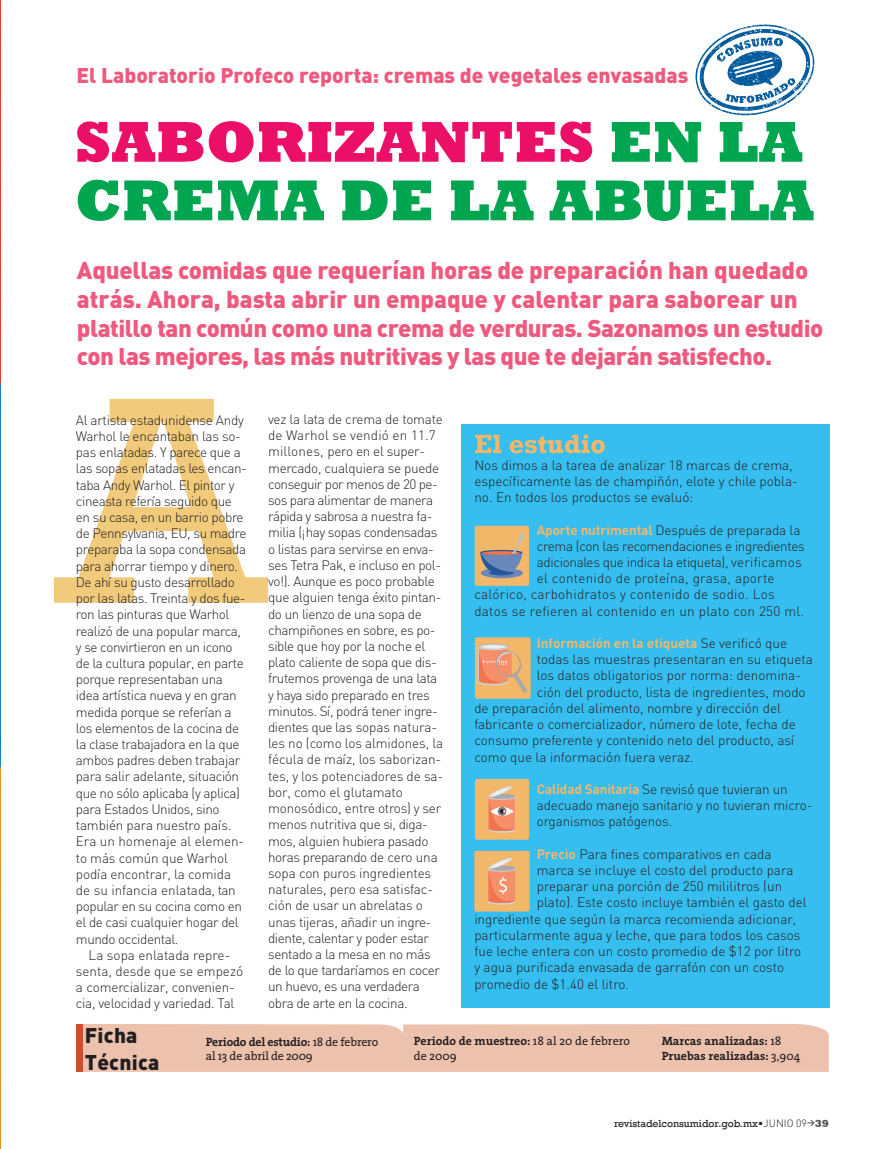
<style>
.page{position:relative;width:893px;height:1149px;background:#fff}
.page>*{position:absolute;margin:0;border:0;box-sizing:border-box;transform-origin:0 0}
.Título{font:800 58.5px/58.5px "Rockwell";color:#00a54f}
.Subtitulos{font:700 27px "Rockwell";color:#f3b76a}
.Antetítulo{font:900 24px/28.8px "DIN";letter-spacing:-.02em;color:#f0597e}
.Antetítulo-2{font:900 21px "DIN";color:#f0597e}
.Titulo_recuadro_02{font:900 21px "DIN";letter-spacing:.01em;color:#231f20}
.Cuerpo_de_texto{font:300 13.5px/16.2px "DIN";letter-spacing:-.03em;color:#231f20}
.Primer_parrafo{font:300 13.5px/16.2px "DIN";color:#231f20}
.Primer_parrafo-2{font:300 13.5px "DIN";letter-spacing:.02em;color:#231f20}
.Cuerpo_de_texto-2{font:300 13.5px/16.2px "DIN";letter-spacing:-.01em;color:#231f20}
.Primer_parrafo-3{font:300 13.5px "DIN";letter-spacing:-.025em;color:#231f20}
.Primer_parrafo-4{font:700 13.5px "DIN";color:#f3b76a}
.Recuadro_primer_párr{font:700 12px "The Serif";color:#231f20}
.Recuadro_primer_párr-2{font:700 12px "The Serif";letter-spacing:-.02em;color:#231f20}
.Recuadro_primer_párr-3{font:12px "The Serif";letter-spacing:-.02em;color:#231f20}
.t1{font:10.5px "Rockwell";color:#231f20}
.s1{color:#ec0f67}
.s2{font-weight:400}
.s3{font-weight:700;color:#f3b76a}
.s4{font-weight:300;color:#231f20}
.s5{font-family:"DIN";font-weight:300}
.s6{font-family:"DIN";font-weight:500;font-size:7.5px}
.s7{font-weight:800;color:#57585a}
</style>
<div class="page">
<img style="left:0;top:0;width:1px;height:1148px">
<div style="left:461px;top:424px;width:369px;height:583px;background:#35beef"></div>
<div style="left:475px;top:637px;width:56px;height:61px;background:#f3b76a;border-radius:2px"></div>
<svg style="left:479px;top:643px;width:29px;height:5px"></svg>
<hr style="left:479px;top:644px;width:28px;height:4px;background:#bcb2a9;border-radius:50%">
<svg style="left:481px;top:644px;width:25px;height:4px"></svg>
<svg style="left:479px;top:645px;width:48px;height:47px"></svg>
<div style="left:474px;top:850px;width:56px;height:61px;background:#f3b76a;border-radius:2px"></div>
<svg style="left:488px;top:899px;width:28px;height:5px"></svg>
<svg style="left:488px;top:857px;width:28px;height:45px"></svg>
<div style="left:475px;top:525px;width:54px;height:60px;background:#f3b76a;border-radius:2px"></div>
<svg style="left:481px;top:567px;width:42px;height:11px"></svg>
<div style="left:489px;top:570px;width:25px;height:5px;background:#20579b;border-radius:50%"></div>
<svg style="left:480px;top:533px;width:44px;height:41px"></svg>
<div style="left:475px;top:778px;width:54px;height:61px;background:#f3b76a;border-radius:2px"></div>
<div style="left:489px;top:827px;width:26px;height:5px;background:#d1d2d4;border-radius:50%"></div>
<svg style="left:488px;top:786px;width:27px;height:45px"></svg>
<svg style="left:54px;top:399px;width:214px;height:203px"></svg>
<svg style="left:695px;top:25px;width:119px;height:90px"></svg>
<div style="left:83px;top:1024px;width:746px;height:47px;background:#edc2ad"></div>
<div style="left:77px;top:1024px;width:6px;height:47px;background:#c8502e"></div>
<p class="Antetítulo-2" style="left:77px;top:61px;width:613px">El Laboratorio Profeco reporta: cremas de vegetales envasadas</p>
<p class="Título" style="left:75px;top:114px;width:741px"><span class="s1">SABORIZANTES</span> EN LA<br>CREMA DE LA ABUELA</p>
<p class="Antetítulo" style="left:77px;top:254px;width:748px">Aquellas comidas que requerían horas de preparación han quedado atrás. Ahora, basta abrir un empaque y calentar para saborear un platillo tan común como una crema de verduras. Sazonamos un estudio con las mejores, las más nutritivas y las que te dejarán satisfecho.</p>
<p class="Cuerpo_de_texto" style="left:268px;top:411px;width:177px">vez la lata de crema de tomate de Warhol se vendió en 11.7 millones, pero en el super&shy;mercado, cualquiera se puede conseguir por menos de 20 pe&shy;sos para alimentar de manera rápida y sabrosa a nuestra fa&shy;milia (¡hay sopas condensadas o listas para servirse en enva&shy;ses Tetra Pak, e incluso en pol&shy;vo!). Aunque es poco probable que alguien tenga éxito pintan&shy;do un lienzo de una sopa de champiñones en sobre, es po&shy;sible que hoy por la noche el plato caliente de sopa que dis&shy;frutemos provenga de una lata y haya sido preparado en tres minutos. Sí, podrá tener ingre&shy;dientes que las sopas natura&shy;les no (como los almidones, la fécula de maíz, los saborizan&shy;tes, y los potenciadores de sa&shy;bor, como el glutamato monosódico, entre otros) y ser menos nutritiva que si, diga&shy;mos, alguien hubiera pasado horas preparando de cero una sopa con puros ingredientes naturales, pero esa satisfac&shy;ción de usar un abrelatas o unas tijeras, añadir un ingre&shy;diente, calentar y poder estar sentado a la mesa en no más de lo que tardaríamos en cocer un huevo, es una verdadera obra de arte en la cocina.</p>
<p class="Recuadro_primer_párr" style="left:414px;top:1030px;width:218px">Periodo de muestreo: <span class="s2">18 al 20 de febrero</span></p>
<p class="Recuadro_primer_párr-3" style="left:414px;top:1045px;width:45px">de 2009</p>
<p class="Cuerpo_de_texto" style="left:76px;top:411px;width:173px">Al artista estadunidense Andy<br>Warhol le encantaban las so&shy;pas enlatadas. Y parece que a las sopas enlatadas les encan&shy;taba Andy Warhol. El pintor y cineasta refería seguido que en su casa, en un barrio pobre de Pennsylvania, EU, su madre preparaba la sopa condensada para ahorrar tiempo y dinero.<br>De ahí su gusto desarrollado por las latas. Treinta y dos fue&shy;ron las pinturas que Warhol realizó de una popular marca, y se convirtieron en un icono de la cultura popular, en parte porque representaban una idea artística nueva y en gran medida porque se referían a los elementos de la cocina de la clase trabajadora en la que ambos padres deben trabajar para salir adelante, situación que no sólo aplicaba (y aplica) para Estados Unidos, sino también para nuestro país.<br>Era un homenaje al elemen&shy;to más común que Warhol podía encontrar, la comida de su infancia enlatada, tan popular en su cocina como en el de casi cualquier hogar del mundo occidental.</p>
<p class="Cuerpo_de_texto-2" style="left:76px;top:946px;width:169px;text-indent:13px">La sopa enlatada repre&shy;senta, desde que se empezó a comercializar, convenien&shy;cia, velocidad y variedad. Tal</p>
<p class="Recuadro_primer_párr-2" style="left:206px;top:1031px;width:174px">Periodo del estudio: <span class="s2">18 de febrero</span></p>
<p class="Recuadro_primer_párr-3" style="left:206px;top:1045px;width:108px">al 13 de abril de 2009</p>
<p class="Subtitulos" style="left:474px;top:428px;width:133px">El estudio</p>
<p class="Primer_parrafo" style="left:474px;top:456px;width:325px">Nos dimos a la tarea de analizar 18 marcas de crema, específicamente las de champiñón, elote y chile pobla&shy;no. En todos los productos se evaluó:</p>
<p class="Primer_parrafo" style="left:537px;top:521px;width:265px"><span class="s3">Aporte nutrimental</span> Después de preparada la</p>
<p class="Primer_parrafo-3" style="left:537px;top:537px;width:269px">crema (con las recomendaciones e ingredientes</p>
<p class="Primer_parrafo-3" style="left:537px;top:553px;width:266px">adicionales que indica la etiqueta), verificamos</p>
<p class="Primer_parrafo-2" style="left:537px;top:570px;width:239px">el contenido de proteína, grasa, aporte</p>
<p class="Primer_parrafo-2" style="left:474px;top:586px;width:302px">calórico, carbohidratos y contenido de sodio. Los</p>
<p class="Primer_parrafo-2" style="left:474px;top:602px;width:331px">datos se refieren al contenido en un plato con 250 ml.</p>
<p class="Primer_parrafo-4" style="left:537px;top:634px;width:252px">Información en la etiqueta <span class="s4">Se verificó que</span></p>
<p class="Primer_parrafo" style="left:537px;top:651px;width:277px">todas las muestras presentaran en su etiqueta</p>
<p class="Primer_parrafo" style="left:537px;top:667px;width:266px">los datos obligatorios por norma: denomina-</p>
<p class="Primer_parrafo" style="left:537px;top:683px;width:270px">ción del producto, lista de ingredientes, modo</p>
<p class="Primer_parrafo" style="left:474px;top:699px;width:308px">de preparación del alimento, nombre y dirección del</p>
<p class="Primer_parrafo" style="left:474px;top:715px;width:323px">fabricante o comercializador, número de lote, fecha de</p>
<p class="Primer_parrafo" style="left:474px;top:732px;width:322px">consumo preferente y contenido neto del producto, así</p>
<p class="Primer_parrafo" style="left:474px;top:748px;width:221px">como que la información fuera veraz.</p>
<p class="Primer_parrafo" style="left:537px;top:780px;width:277px"><span class="s3">Calidad Sanitaria</span> Se revisó que tuvieran un adecuado manejo sanitario y no tuvieran micro&shy;organismos patógenos.</p>
<p class="Primer_parrafo" style="left:537px;top:845px;width:236px"><span class="s3">Precio</span> Para fines comparativos en cada</p>
<p class="Primer_parrafo" style="left:537px;top:861px;width:258px">marca se incluye el costo del producto para</p>
<p class="Primer_parrafo" style="left:537px;top:877px;width:247px">preparar una porción de 250 mililitros (un</p>
<p class="Primer_parrafo" style="left:537px;top:894px;width:271px">plato). Este costo incluye también el gasto del</p>
<p class="Primer_parrafo" style="left:474px;top:910px;width:324px">ingrediente que según la marca recomienda adicionar,</p>
<p class="Primer_parrafo" style="left:474px;top:926px;width:328px">particularmente agua y leche, que para todos los casos</p>
<p class="Primer_parrafo" style="left:474px;top:942px;width:328px">fue leche entera con un costo promedio de $12 por litro</p>
<p class="Primer_parrafo" style="left:474px;top:958px;width:311px">y agua purificada envasada de garrafón con un costo</p>
<p class="Primer_parrafo" style="left:474px;top:975px;width:156px">promedio de $1.40 el litro.</p>
<p class="Titulo_recuadro_02" style="left:85px;top:1020px;width:54px">Ficha</p>
<p class="Titulo_recuadro_02" style="left:85px;top:1048px;width:76px">Técnica</p>
<p class="Recuadro_primer_párr" style="left:662px;top:1030px;width:121px">Marcas analizadas: <span class="s2">18</span></p>
<p class="Recuadro_primer_párr" style="left:662px;top:1045px;width:140px">Pruebas realizadas: <span class="s2">3,904</span></p>
<p class="t1" style="left:614px;top:1116px;width:216px">revistadelconsumidor.gob.mx<span class="s5">•JUNIO 09</span><span class="s6">&gt;</span><span class="s7">39</span></p>
</div>
